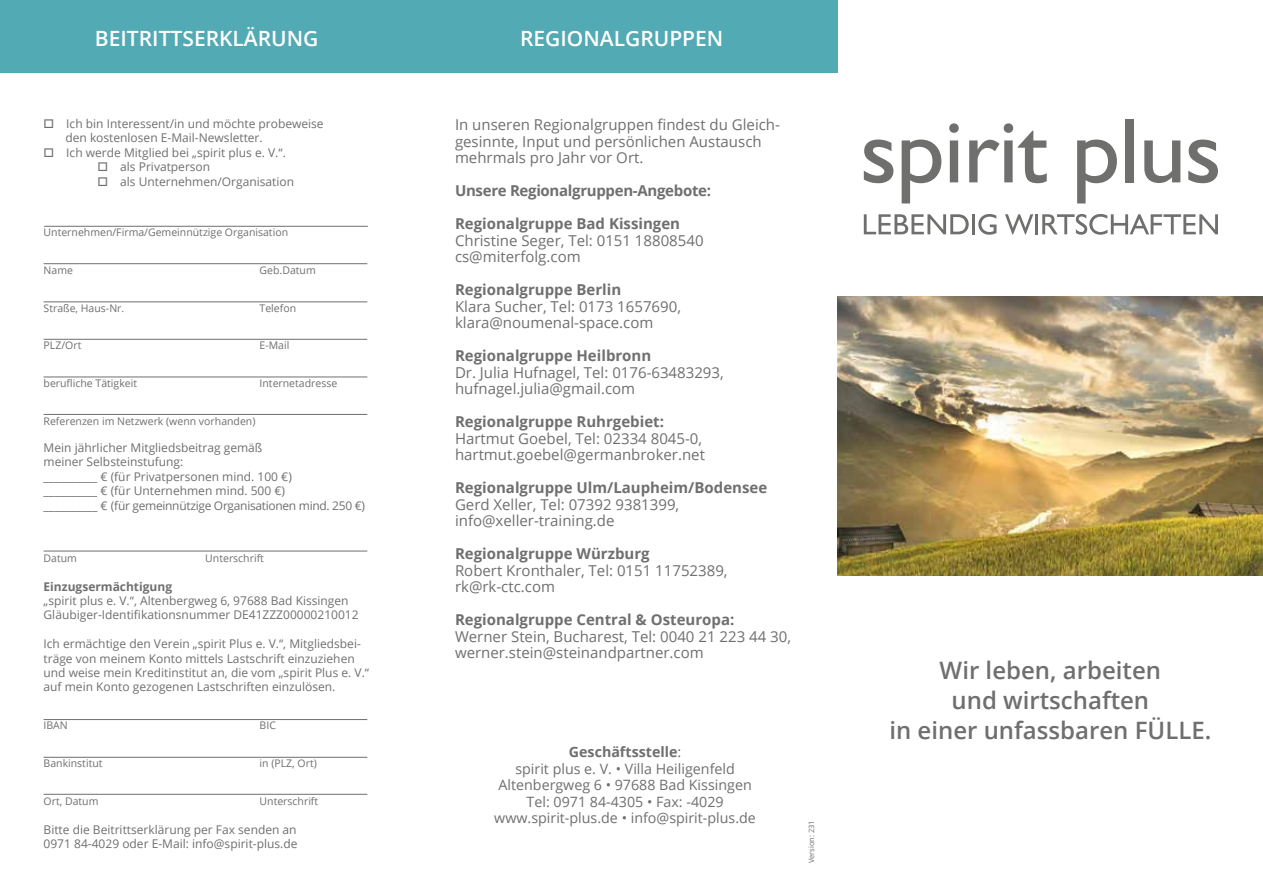
<style>
.page{position:relative;width:1263px;height:893px;background:#fff}
.page>*{position:absolute;margin:0;border:0;box-sizing:border-box;transform-origin:0 0}
.t1{font:600 24px/30px "Open Sans";color:#706f6f;text-align:center}
.t2{font:600 21px "Open Sans";color:#fff}
.t3{font:15px/16.5px "Open Sans";color:#706f6f}
.t4{font:700 15px "Open Sans";color:#706f6f}
.t5{font:700 15px "Open Sans";letter-spacing:-.02em;color:#706f6f}
.t6{font:14.25px/16.5px "Open Sans";color:#706f6f;text-align:center}
.t7{font:12px/14.4px "Open Sans";color:#706f6f}
.t8{font:700 12px "Open Sans";color:#706f6f}
.t9{font:10.5px "Open Sans";color:#706f6f}
.t10{font:7.5px "Open Sans";color:#706f6f}
.s1{font-weight:700}
</style>
<div class="page">
<img style="left:838px;top:297px;width:425px;height:278px">
<svg style="left:864px;top:214px;width:105px;height:20px"></svg>
<hr style="left:972px;top:214px;width:3px;height:20px;background:#6f6f6e">
<svg style="left:978px;top:214px;width:18px;height:21px"></svg>
<svg style="left:1005px;top:214px;width:28px;height:20px"></svg>
<hr style="left:1035px;top:214px;width:3px;height:20px;background:#6f6f6e">
<svg style="left:1042px;top:214px;width:176px;height:21px"></svg>
<svg style="left:864px;top:140px;width:29px;height:43px"></svg>
<svg style="left:902px;top:140px;width:39px;height:63px"></svg>
<svg style="left:949px;top:123px;width:10px;height:59px"></svg>
<svg style="left:969px;top:123px;width:78px;height:60px"></svg>
<svg style="left:1077px;top:140px;width:40px;height:63px"></svg>
<div style="left:1125px;top:119px;width:9px;height:63px;background:#6f6f6e"></div>
<svg style="left:1144px;top:140px;width:36px;height:43px"></svg>
<svg style="left:1188px;top:140px;width:30px;height:43px"></svg>
<div style="left:0;top:0;width:838px;height:72px;background:#52aab5"></div>
<hr style="left:44px;top:377px;width:323px;height:1px;background:#706f6f">
<hr style="left:44px;top:301px;width:323px;height:1px;background:#706f6f">
<hr style="left:44px;top:339px;width:323px;height:1px;background:#706f6f">
<hr style="left:44px;top:551px;width:323px;height:1px;background:#706f6f">
<hr style="left:44px;top:414px;width:323px;height:1px;background:#706f6f">
<hr style="left:44px;top:263px;width:323px;height:1px;background:#706f6f">
<hr style="left:44px;top:794px;width:323px;height:1px;background:#706f6f">
<hr style="left:44px;top:757px;width:323px;height:1px;background:#706f6f">
<hr style="left:44px;top:719px;width:323px;height:1px;background:#706f6f">
<hr style="left:44px;top:226px;width:324px;height:1px;background:#706f6f">
<h2 class="t2" style="left:95px;top:24px;width:225px">BEITRITTSERKLÄRUNG</h2>
<h2 class="t2" style="left:520px;top:24px;width:205px">REGIONALGRUPPEN</h2>
<p class="t7" style="left:65px;top:116px;width:260px;text-indent:-22px">□ Ich bin Interessent/in und möchte probeweise den kostenlosen E-Mail-Newsletter.</p>
<p class="t7" style="left:44px;top:145px;width:244px">□ Ich werde Mitglied bei „spirit plus e. V.“.</p>
<p class="t7" style="left:98px;top:159px;width:114px">□ als Privatperson</p>
<p class="t7" style="left:98px;top:174px;width:198px">□ als Unternehmen/Organisation</p>
<p class="t9" style="left:44px;top:225px;width:246px">Unternehmen/Firma/Gemeinnützige Organisation</p>
<p class="t9" style="left:44px;top:263px;width:31px">Name</p>
<p class="t9" style="left:260px;top:263px;width:58px">Geb.Datum</p>
<p class="t9" style="left:44px;top:301px;width:82px">Straße, Haus-Nr.</p>
<p class="t9" style="left:260px;top:301px;width:38px">Telefon</p>
<p class="t9" style="left:44px;top:338px;width:39px">PLZ/Ort</p>
<p class="t9" style="left:260px;top:338px;width:31px">E-Mail</p>
<p class="t9" style="left:44px;top:376px;width:95px">berufliche Tätigkeit</p>
<p class="t9" style="left:260px;top:376px;width:79px">Internetadresse</p>
<p class="t9" style="left:44px;top:414px;width:213px">Referenzen im Netzwerk (wenn vorhanden)</p>
<p class="t7" style="left:44px;top:440px;width:323px">Mein jährlicher Mitgliedsbeitrag gemäß<br>meiner Selbsteinstufung:<br>__________ € (für Privatpersonen mind. 100 €)<br>__________ € (für Unternehmen mind. 500 €)<br>__________ € (für gemeinnützige Organisationen mind. 250 €)</p>
<p class="t9" style="left:44px;top:551px;width:35px">Datum</p>
<p class="t9" style="left:205px;top:551px;width:60px">Unterschrift</p>
<p class="t8" style="left:44px;top:578px;width:130px">Einzugsermächtigung</p>
<p class="t7" style="left:44px;top:593px;width:317px">„spirit plus e. V.“, Altenbergweg 6, 97688 Bad Kissingen<br>Gläubiger-Identifikationsnummer DE41ZZZ00000210012</p>
<p class="t7" style="left:44px;top:636px;width:327px">Ich ermächtige den Verein „spirit Plus e. V.“, Mitgliedsbei&shy;träge von meinem Konto mittels Lastschrift einzuziehen und weise mein Kreditinstitut an, die vom „spirit Plus e. V.“ auf mein Konto gezogenen Lastschriften einzulösen.</p>
<p class="t9" style="left:44px;top:718px;width:26px">IBAN</p>
<p class="t9" style="left:260px;top:718px;width:18px">BIC</p>
<p class="t9" style="left:44px;top:756px;width:60px">Bankinstitut</p>
<p class="t9" style="left:260px;top:756px;width:59px">in (PLZ, Ort)</p>
<p class="t9" style="left:44px;top:794px;width:56px">Ort, Datum</p>
<p class="t9" style="left:260px;top:794px;width:60px">Unterschrift</p>
<p class="t7" style="left:44px;top:822px;width:255px">Bitte die Beitrittserklärung per Fax senden an<br>0971 84-4029 oder E-Mail: info@spirit-plus.de</p>
<p class="t3" style="left:455px;top:116px;width:326px">In unseren Regionalgruppen findest du Gleich&shy;gesinnte, Input und persönlichen Austausch mehrmals pro Jahr vor Ort.</p>
<p class="t5" style="left:455px;top:180px;width:258px">Unsere Regionalgruppen-Angebote:</p>
<p class="t4" style="left:455px;top:213px;width:227px">Regionalgruppe Bad Kissingen</p>
<p class="t3" style="left:455px;top:232px;width:250px">Christine Seger, Tel: 0151 18808540 cs@miterfolg.com</p>
<p class="t4" style="left:455px;top:279px;width:168px">Regionalgruppe Berlin</p>
<p class="t3" style="left:455px;top:298px;width:227px">Klara Sucher, Tel: 0173 1657690, klara@noumenal-space.com</p>
<p class="t4" style="left:455px;top:345px;width:198px">Regionalgruppe Heilbronn</p>
<p class="t3" style="left:455px;top:364px;width:270px">Dr. Julia Hufnagel, Tel: 0176-63483293, hufnagel.julia@gmail.com</p>
<p class="t4" style="left:455px;top:411px;width:210px">Regionalgruppe Ruhrgebiet:</p>
<p class="t3" style="left:455px;top:430px;width:251px">Hartmut Goebel, Tel: 02334 8045-0, hartmut.goebel@germanbroker.net</p>
<p class="t4" style="left:455px;top:477px;width:314px">Regionalgruppe Ulm/Laupheim/Bodensee</p>
<p class="t3" style="left:455px;top:496px;width:226px">Gerd Xeller, Tel: 07392 9381399, info@xeller-training.de</p>
<p class="t4" style="left:455px;top:543px;width:196px">Regionalgruppe Würzburg</p>
<p class="t3" style="left:455px;top:562px;width:274px">Robert Kronthaler, Tel: 0151 11752389, rk@rk-ctc.com</p>
<p class="t4" style="left:455px;top:609px;width:281px">Regionalgruppe Central &amp; Osteuropa:</p>
<p class="t3" style="left:455px;top:628px;width:337px">Werner Stein, Bucharest, Tel: 0040 21 223 44 30, werner.stein@steinandpartner.com</p>
<p class="t6" style="left:494px;top:743px;width:263px"><span class="s1">Geschäftsstelle</span>:<br>spirit plus e. V. • Villa Heiligenfeld Altenbergweg 6 • 97688 Bad Kissingen Tel: 0971 84-4305 • Fax: -4029 www.spirit-plus.de • info@spirit-plus.de</p>
<p class="t10" style="left:806px;top:863px;width:45px;rotate:-90deg">Version: 231</p>
<h1 class="t1" style="left:889px;top:654px;width:323px">Wir leben, arbeiten<br>und wirtschaften<br>in einer unfassbaren FÜLLE.</h1>
</div>
